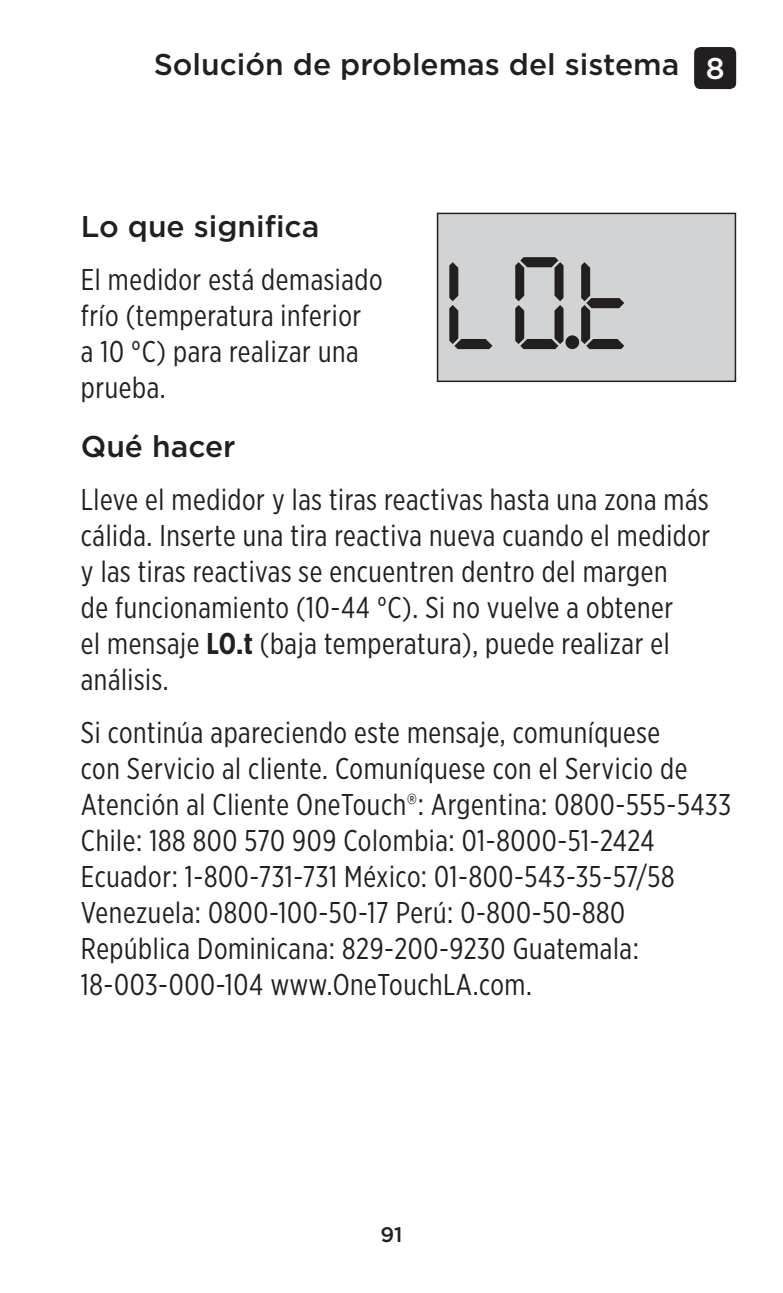
<style>
.page{position:relative;width:783px;height:1293px;background:#fff}
.page>*{position:absolute;margin:0;border:0;box-sizing:border-box;transform-origin:0 0}
.t1{font:30px/36px "Gotham X Narrow";letter-spacing:.02em;color:#231f20}
.t2{font:500 30px "Gotham";color:#231f20}
.t3{font:500 21px "Gotham";color:#231f20}
.s1{color:#fff}
.s2{font-weight:700}
</style>
<div class="page">
<div style="left:694px;top:47px;width:42px;height:42px;background:#231f20;border-radius:6px"></div>
<div style="left:437px;top:213px;width:298px;height:168px;background:#d1d3d4"></div>
<svg style="left:581px;top:262px;width:43px;height:87px"></svg>
<svg style="left:515px;top:257px;width:48px;height:92px"></svg>
<svg style="left:449px;top:262px;width:43px;height:87px"></svg>
<div style="left:565px;top:335px;width:14px;height:14px;background:#231f20;border-radius:50%"></div>
<div style="left:436px;top:213px;width:300px;height:169px;border:2px solid #231f20"></div>
<p class="t2" style="left:154px;top:45px;width:572px">Solución de problemas del sistema <span class="s1">8</span></p>
<p class="t2" style="left:81px;top:206px;width:240px">Lo que significa</p>
<p class="t1" style="left:81px;top:261px;width:303px">El medidor está demasiado frío (temperatura inferior<br>a 10 °C) para realizar una prueba.</p>
<p class="t2" style="left:81px;top:426px;width:156px">Qué hacer</p>
<p class="t1" style="left:81px;top:481px;width:630px">Lleve el medidor y las tiras reactivas hasta una zona más cálida. Inserte una tira reactiva nueva cuando el medidor y las tiras reactivas se encuentren dentro del margen<br>de funcionamiento (10-44 °C). Si no vuelve a obtener<br>el mensaje <span class="s2">LO.t</span> (baja temperatura), puede realizar el análisis.</p>
<p class="t1" style="left:81px;top:714px;width:651px">Si continúa apareciendo este mensaje, comuníquese<br>con Servicio al cliente. Comuníquese con el Servicio de Atención al Cliente OneTouch®: Argentina: 0800-555-5433<br>Chile: 188 800 570 909 Colombia: 01-8000-51-2424<br>Ecuador: 1-800-731-731 México: 01-800-543-35-57/58<br>Venezuela: 0800-100-50-17 Perú: 0-800-50-880<br>República Dominicana: 829-200-9230 Guatemala:<br>18-003-000-104 www.OneTouchLA.com.</p>
<p class="t3" style="left:380px;top:1220px;width:24px">91</p>
</div>
